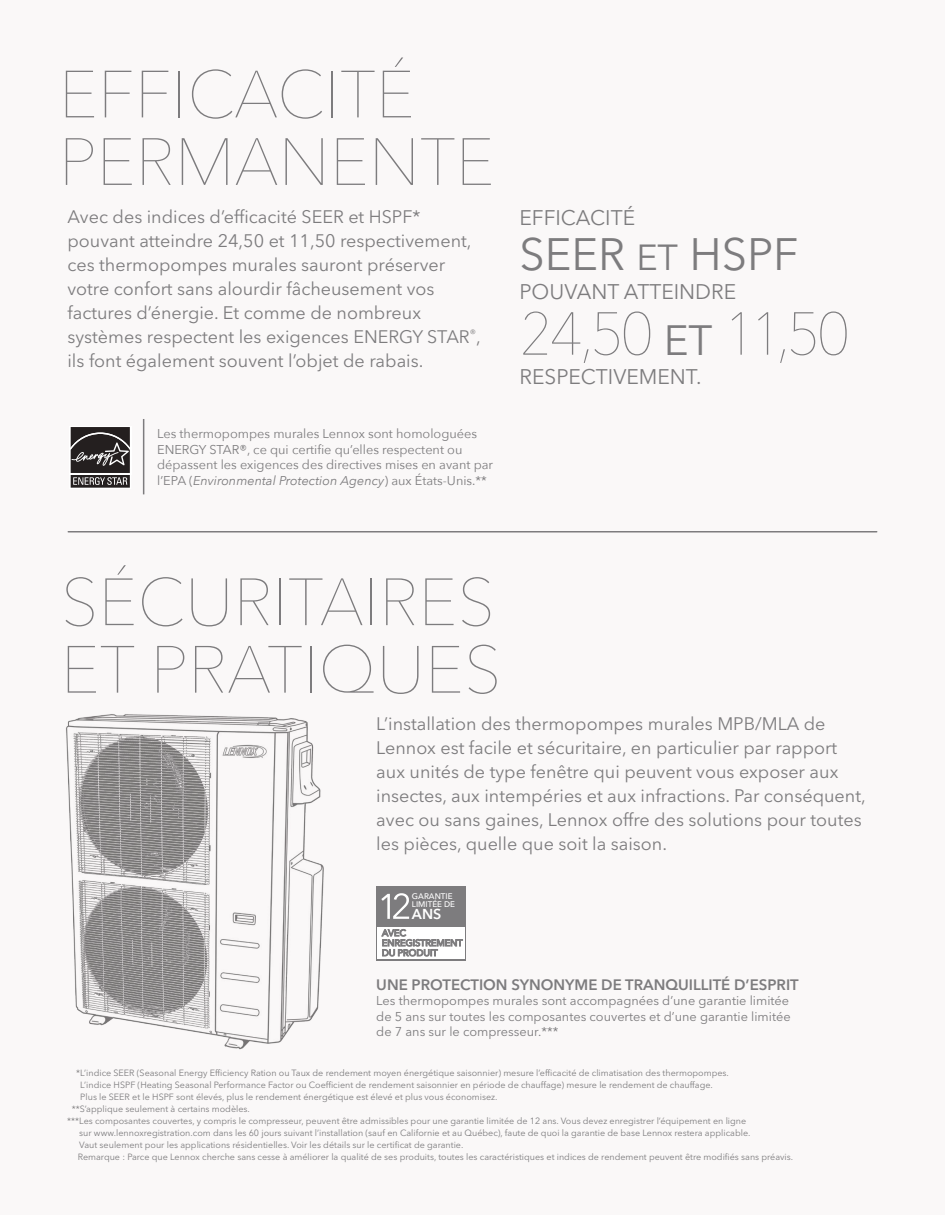
<style>
.page{position:relative;width:945px;height:1215px;background:#faf8f8}
.page>*{position:absolute;margin:0;border:0;box-sizing:border-box;transform-origin:0 0}
.t1{font:200 66px/67.5px "Avenir Next LT Pro";color:#7d7c7e}
.t2{font:200 60px "Avenir Next LT Pro";letter-spacing:-.06em;color:#7d7c7e}
.t3{font:45px "Avenir Next LT Pro";color:#7d7c7e}
.t4{font:21px "Avenir Next LT Pro";color:#7d7c7e}
.t5{font:18px/24px "Avenir Next LT Pro";color:#7d7c7e}
.t6{font:600 15px "Avenir Next LT Pro";color:#7d7c7e}
.t7{font:600 14.25px "Avenir Next";color:#fff}
.t8{font:12.75px/15.8px "Avenir Next";color:#7d7c7e}
.t9{font:12.75px/15.3px "Avenir Next LT Pro";color:#7d7c7e;text-align:justify}
.t10{font:9px "Avenir Next LT Pro";color:#7d7c7e}
.t11{font:500 8.1px/8.1px "Avenir Next";color:#fff}
.s1{font-style:italic}
.s2{font-size:36px}
.s3{font-weight:400;font-size:42px}
</style>
<div class="page">
<div style="left:376px;top:886px;width:90px;height:74px;background:#7d7c7e"></div>
<div style="left:377px;top:927px;width:88px;height:32px;background:#fff"></div>
<svg style="left:381px;top:893px;width:28px;height:26px"></svg>
<svg style="left:382px;top:929px;width:81px;height:27px"></svg>
<hr style="left:68px;top:531px;width:809px;height:2px;background:#7d7c7e">
<hr style="left:143px;top:419px;width:1px;height:75px;background:#7d7c7e">
<div style="left:69px;top:426px;width:62px;height:48px;background:#fff"></div>
<svg style="left:70px;top:427px;width:60px;height:61px;background:#4e4a4a"></svg>
<img style="left:66px;top:714px;width:258px;height:336px">
<h1 class="t1" style="left:59px;top:61px;width:437px">EFFICACITÉ<br>PERMANENTE</h1>
<p class="t5" style="left:67px;top:204px;width:415px">Avec des indices d’efficacité SEER et HSPF* pouvant atteindre 24,50 et 11,50 respectivement, ces thermopompes murales sauront préserver votre confort sans alourdir fâcheusement vos factures d’énergie. Et comme de nombreux systèmes respectent les exigences ENERGY STAR<sup>®</sup>, ils font également souvent l’objet de rabais.</p>
<h3 class="t8" style="left:157px;top:425px;width:338px">Les thermopompes murales Lennox sont homologuées ENERGY STAR®, ce qui certifie qu’elles respectent ou dépassent les exigences des directives mises en avant par l’EPA (<span class="s1">Environmental Protection Agency</span>) aux États-Unis.**</h3>
<h3 class="t4" style="left:519px;top:205px;width:117px">EFFICACITÉ</h3>
<h3 class="t3" style="left:519px;top:227px;width:281px">SEER <span class="s2">ET</span> HSPF</h3>
<h3 class="t4" style="left:519px;top:279px;width:218px">POUVANT ATTEINDRE</h3>
<h2 class="t2" style="left:519px;top:298px;width:332px">24,50 <span class="s3">ET</span> 11,50</h2>
<h3 class="t4" style="left:519px;top:365px;width:184px">RESPECTIVEMENT.</h3>
<h1 class="t1" style="left:61px;top:568px;width:442px">SÉCURITAIRES<br>ET PRATIQUES</h1>
<p class="t5" style="left:376px;top:711px;width:491px">L’installation des thermopompes murales MPB/MLA de Lennox est facile et sécuritaire, en particulier par rapport aux unités de type fenêtre qui peuvent vous exposer aux insectes, aux intempéries et aux infractions. Par conséquent, avec ou sans gaines, Lennox offre des solutions pour toutes les pièces, quelle que soit la saison.</p>
<p class="t11" style="left:412px;top:892px;width:45px">GARANTIE<br>LIMITÉE DE</p>
<h3 class="t7" style="left:412px;top:902px;width:31px">ANS</h3>
<h3 class="t6" style="left:376px;top:976px;width:424px">UNE PROTECTION SYNONYME DE TRANQUILLITÉ D’ESPRIT</h3>
<h3 class="t9" style="left:376px;top:993px;width:416px">Les thermopompes murales sont accompagnées d’une garantie limitée de 5 ans sur toutes les composantes couvertes et d’une garantie limitée de 7 ans sur le compresseur.***</h3>
<p class="t10" style="left:76px;top:1068px;width:654px">*L’indice SEER (Seasonal Energy Efficiency Ration ou Taux de rendement moyen énergétique saisonnier) mesure l’efficacité de climatisation des thermopompes.</p>
<p class="t10" style="left:80px;top:1080px;width:634px">L’indice HSPF (Heating Seasonal Performance Factor ou Coefficient de rendement saisonnier en période de chauffage) mesure le rendement de chauffage.</p>
<p class="t10" style="left:80px;top:1092px;width:419px">Plus le SEER et le HSPF sont élevés, plus le rendement énergétique est élevé et plus vous économisez.</p>
<p class="t10" style="left:72px;top:1104px;width:180px">**S’applique seulement à certains modèles.</p>
<p class="t10" style="left:67px;top:1116px;width:680px">***Les composantes couvertes, y compris le compresseur, peuvent être admissibles pour une garantie limitée de 12 ans. Vous devez enregistrer l’équipement en ligne</p>
<p class="t10" style="left:79px;top:1128px;width:673px">sur www.lennoxregistration.com dans les 60 jours suivant l’installation (sauf en Californie et au Québec), faute de quoi la garantie de base Lennox restera applicable.</p>
<p class="t10" style="left:79px;top:1140px;width:386px">Vaut seulement pour les applications résidentielles. Voir les détails sur le certificat de garantie.</p>
<p class="t10" style="left:78px;top:1152px;width:717px">Remarque : Parce que Lennox cherche sans cesse à améliorer la qualité de ses produits, toutes les caractéristiques et indices de rendement peuvent être modifiés sans préavis.</p>
</div>
